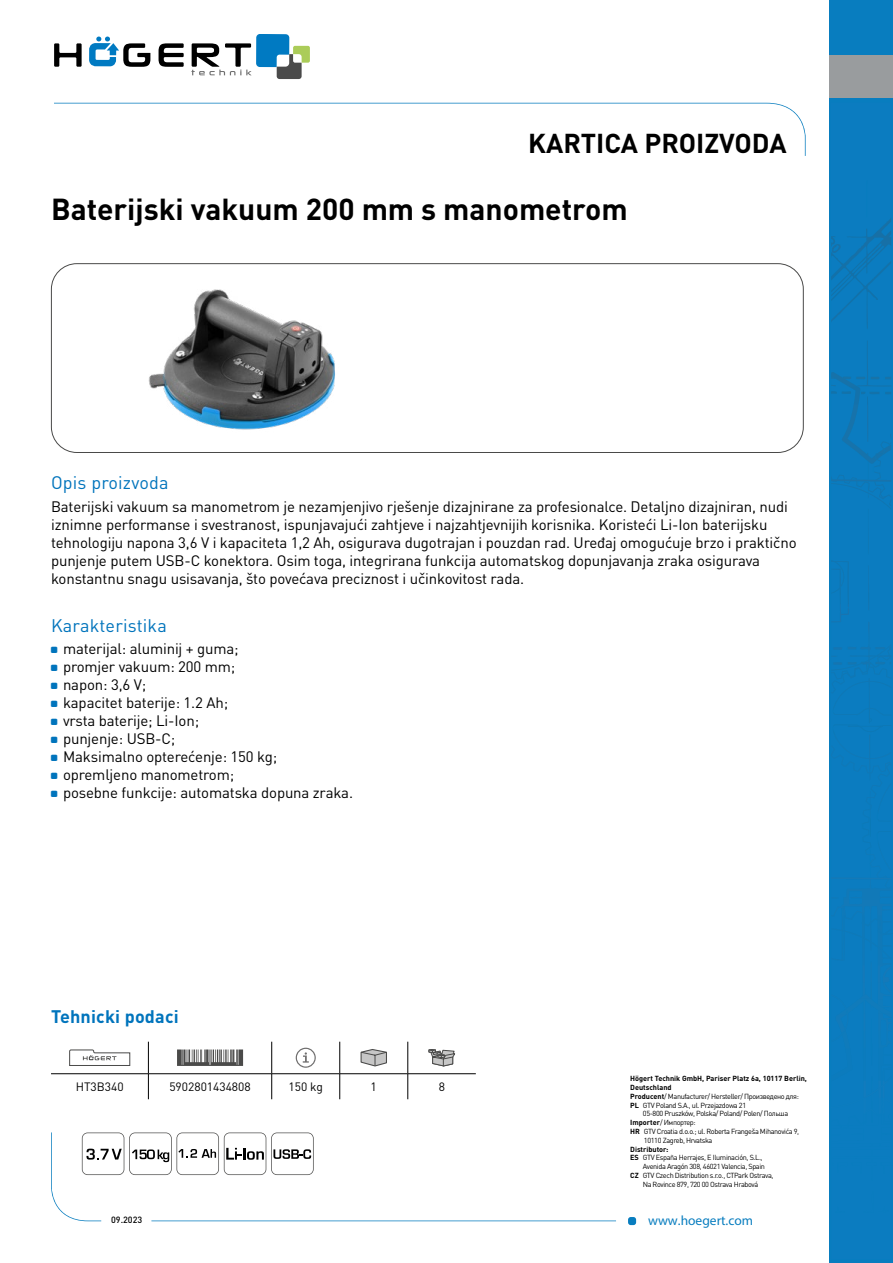
<style>
.page{position:relative;width:893px;height:1263px;background:#fff}
.page>*{position:absolute;margin:0;border:0;box-sizing:border-box;transform-origin:0 0}
.t1{font:700 30px "DIN Pro";color:#000}
.t2{font:700 27px "DIN Pro";color:#000}
.t3{font:18px "DIN Pro";letter-spacing:.01em;color:#0074bc}
.t4{font:700 18px "DIN Pro";letter-spacing:.01em;color:#0074bc}
.t5{font:15px/18px "DIN Pro";letter-spacing:-.01em;color:#000}
.t6{font:13.5px "Myriad Pro";color:#087dbf}
.t7{font:12px "DIN Pro";color:#000}
.t8{font:500 9px "DIN Pro";color:#000}
.t9{font:7.35px "DIN Pro";letter-spacing:-.05em;color:#000}
.t10{font:700 7.35px "DIN Pro";color:#000}
.s1{font-weight:700}
</style>
<div class="page">
<svg style="left:54px;top:43px;width:28px;height:24px"></svg>
<svg style="left:159px;top:43px;width:25px;height:24px"></svg>
<svg style="left:89px;top:37px;width:61px;height:30px"></svg>
<svg style="left:191px;top:34px;width:119px;height:45px"></svg>
<svg style="left:54px;top:103px;width:752px;height:53px"></svg>
<div style="left:628px;top:1217px;width:8px;height:8px;background:#087dbf;border-radius:3px"></div>
<svg style="left:51px;top:1132px;width:565px;height:89px"></svg>
<div style="left:830px;top:0;width:63px;height:1263px;background:#087dbf"></div>
<img style="left:831px;top:273px;width:50px;height:56px">
<img style="left:867px;top:222px;width:24px;height:44px">
<img style="left:831px;top:222px;width:56px;height:42px">
<svg style="left:831px;top:341px;width:60px;height:565px"></svg>
<img style="left:863px;top:906px;width:28px;height:76px">
<img style="left:831px;top:877px;width:60px;height:2px">
<img style="left:848px;top:647px;width:43px;height:3px">
<div style="left:830px;top:56px;width:63px;height:42px;background:#999c9e"></div>
<div style="left:51px;top:263px;width:753px;height:190px;border:1px solid #4a4a49;border-radius:26px"></div>
<svg style="left:82px;top:1132px;width:232px;height:43px"></svg>
<hr style="left:148px;top:1042px;width:1px;height:31px;background:#000">
<hr style="left:271px;top:1042px;width:1px;height:31px;background:#000">
<hr style="left:339px;top:1042px;width:1px;height:31px;background:#000">
<hr style="left:408px;top:1042px;width:1px;height:31px;background:#000">
<svg style="left:148px;top:1074px;width:1px;height:25px"></svg>
<svg style="left:271px;top:1074px;width:1px;height:25px"></svg>
<svg style="left:339px;top:1074px;width:1px;height:25px"></svg>
<svg style="left:408px;top:1074px;width:1px;height:25px"></svg>
<hr style="left:51px;top:1073px;width:97px;height:1px;background:#000">
<hr style="left:148px;top:1073px;width:124px;height:1px;background:#000">
<hr style="left:272px;top:1073px;width:68px;height:1px;background:#000">
<hr style="left:340px;top:1073px;width:68px;height:1px;background:#000">
<hr style="left:408px;top:1073px;width:68px;height:1px;background:#000">
<svg style="left:69px;top:1049px;width:61px;height:17px"></svg>
<svg style="left:177px;top:1049px;width:66px;height:17px"></svg>
<svg style="left:296px;top:1048px;width:20px;height:20px"></svg>
<svg style="left:361px;top:1049px;width:26px;height:17px"></svg>
<svg style="left:429px;top:1049px;width:26px;height:17px"></svg>
<img style="left:148px;top:289px;width:187px;height:141px">
<h2 class="t2" style="left:528px;top:121px;width:260px">KARTICA PROIZVODA</h2>
<h1 class="t1" style="left:51px;top:184px;width:578px">Baterijski vakuum 200 mm s manometrom</h1>
<p class="t3" style="left:51px;top:471px;width:119px">Opis proizvoda</p>
<p class="t5" style="left:51px;top:497px;width:747px">Baterijski vakuum sa manometrom je nezamjenjivo rješenje dizajnirane za profesionalce. Detaljno dizajniran, nudi iznimne performanse i svestranost, ispunjavajući zahtjeve i najzahtjevnijih korisnika. Koristeći Li-Ion baterijsku tehnologiju napona 3,6 V i kapaciteta 1,2 Ah, osigurava dugotrajan i pouzdan rad. Uređaj omogućuje brzo i praktično punjenje putem USB-C konektora. Osim toga, integrirana funkcija automatskog dopunjavanja zraka osigurava konstantnu snagu usisavanja, što povećava preciznost i učinkovitost rada.</p>
<p class="t3" style="left:51px;top:613px;width:117px">Karakteristika</p>
<p class="t5" style="left:63px;top:639px;width:292px">materijal: aluminij + guma;<br>promjer vakuum: 200 mm;<br>napon: 3,6 V;<br>kapacitet baterije: 1.2 Ah;<br>vrsta baterije; Li-Ion;<br>punjenje: USB-C;<br>Maksimalno opterećenje: 150 kg; opremljeno manometrom;<br>posebne funkcije: automatska dopuna zraka.</p>
<p class="t4" style="left:51px;top:1001px;width:129px">Tehnicki podaci</p>
<p class="t7" style="left:76px;top:1078px;width:49px">HT3B340</p>
<p class="t7" style="left:169px;top:1078px;width:83px">5902801434808</p>
<p class="t7" style="left:288px;top:1078px;width:36px">150 kg</p>
<p class="t7" style="left:371px;top:1078px;width:8px">1</p>
<p class="t7" style="left:439px;top:1078px;width:8px">8</p>
<p class="t10" style="left:630px;top:1072px;width:178px">Högert Technik GmbH, Pariser Platz 6a, 10117 Berlin,</p>
<p class="t10" style="left:630px;top:1081px;width:43px">Deutschland</p>
<p class="t9" style="left:630px;top:1091px;width:170px"><span class="s1">Producent</span>/ Manufacturer/ Hersteller/ Произведено для:</p>
<p class="t9" style="left:630px;top:1100px;width:117px"><span class="s1">PL</span> GTV Poland S.A., ul. Przejazdowa 21</p>
<p class="t9" style="left:643px;top:1109px;width:147px">05-800 Pruszków, Polska/ Poland/ Polen/ Польша</p>
<p class="t9" style="left:630px;top:1117px;width:67px"><span class="s1">Importer</span>/ Импортер:</p>
<p class="t9" style="left:630px;top:1126px;width:171px"><span class="s1">HR</span> GTV Croatia d.o.o.; ul. Roberta Frangeša Mihanovića 9,</p>
<p class="t9" style="left:644px;top:1135px;width:70px">10110 Zagreb, Hrvatska</p>
<p class="t10" style="left:630px;top:1143px;width:40px">Distributor:</p>
<p class="t9" style="left:630px;top:1153px;width:134px"><span class="s1">ES</span> GTV España Herrajes, E Iluminación, S.L.,</p>
<p class="t9" style="left:643px;top:1161px;width:124px">Avenida Aragón 308, 46021 Valencia, Spain</p>
<p class="t9" style="left:630px;top:1170px;width:145px"><span class="s1">CZ</span> GTV Czech Distribution s.r.o., CTPark Ostrava,</p>
<p class="t9" style="left:643px;top:1179px;width:117px">Na Rovince 879, 720 00 Ostrava Hrabová</p>
<p class="t8" style="left:111px;top:1213px;width:33px">09.2023</p>
<p class="t6" style="left:648px;top:1212px;width:107px">www.hoegert.com</p>
</div>
